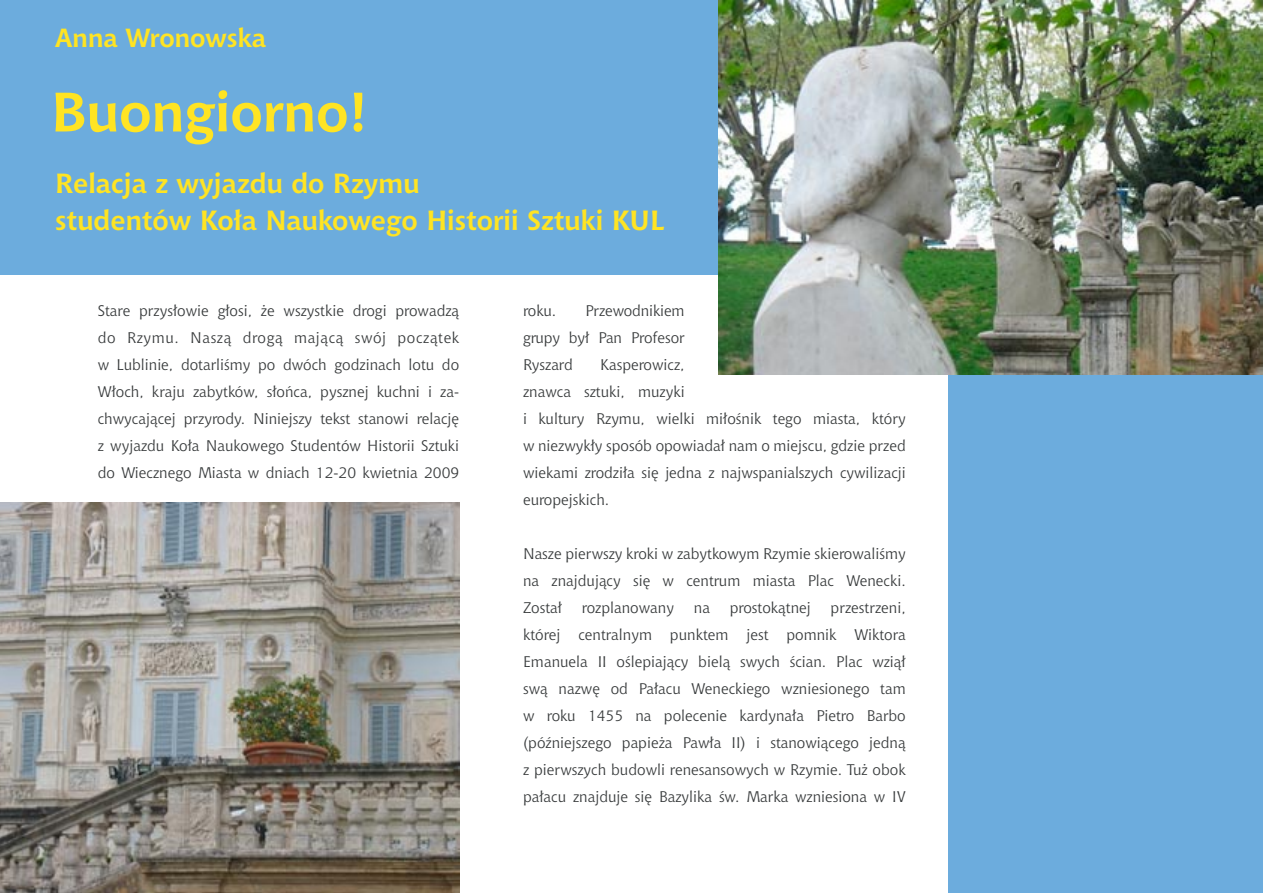
<style>
.page{position:relative;width:1263px;height:893px;background:#fff}
.page>*{position:absolute;margin:0;border:0;box-sizing:border-box;transform-origin:0 0}
.t1{font:700 54px "Chianti PL";color:#ffe423}
.t2{font:700 27px "Chianti PL";color:#ffe423}
.t3{font:700 25.5px "Chianti PL";color:#ffe423}
.ARTy_main{font:15px/27px "Chianti PL";color:#36393a;text-align:justify}
</style>
<div class="page">
<div style="left:0;top:0;width:906px;height:274px;background:#6cacdd"></div>
<div style="left:948px;top:0;width:315px;height:893px;background:#6cacdd"></div>
<img style="left:719px;top:0;width:544px;height:374px">
<img style="left:0;top:503px;width:459px;height:390px">
<p class="t3" style="left:55px;top:22px;width:212px">Anna Wronowska</p>
<p class="t1" style="left:51px;top:78px;width:318px">Buongiorno!</p>
<p class="t2" style="left:55px;top:166px;width:366px">Relacja z wyjazdu do Rzymu</p>
<p class="t2" style="left:55px;top:204px;width:610px">studentów Koła Naukowego Historii Sztuki KUL</p>
<p class="ARTy_main" style="left:98px;top:297px;width:363px">Stare przysłowie głosi, że wszystkie drogi prowadzą do Rzymu. Naszą drogą mającą swój początek w Lublinie, dotarliśmy po dwóch godzinach lotu do Włoch, kraju zabytków, słońca, pysznej kuchni i za&shy;chwycającej przyrody. Niniejszy tekst stanowi relację z wyjazdu Koła Naukowego Studentów Historii Sztuki do Wiecznego Miasta w dniach 12-20 kwietnia 2009</p>
<p class="ARTy_main" style="left:523px;top:297px;width:35px">roku.</p>
<p class="ARTy_main" style="left:523px;top:297px;width:163px;text-indent:62px">Przewodnikiem grupy był Pan Profesor Ryszard</p>
<p class="ARTy_main" style="left:523px;top:351px;width:384px;text-align:left;text-indent:77px">Kasperowicz,<br>znawca sztuki, muzyki<br>i kultury Rzymu, wielki miłośnik tego miasta, który w niezwykły sposób opowiadał nam o miejscu, gdzie przed wiekami zrodziła się jedna z najwspanialszych cywilizacji europejskich.</p>
<p class="ARTy_main" style="left:523px;top:540px;width:384px">Nasze pierwszy kroki w zabytkowym Rzymie skierowaliśmy na znajdujący się w centrum miasta Plac Wenecki.<br>Został</p>
<p class="ARTy_main" style="left:582px;top:594px;width:94px">rozplanowany</p>
<p class="ARTy_main" style="left:694px;top:594px;width:18px">na</p>
<p class="ARTy_main" style="left:730px;top:594px;width:83px">prostokątnej</p>
<p class="ARTy_main" style="left:523px;top:594px;width:384px;text-indent:308px">przestrzeni, której centralnym punktem jest pomnik Wiktora Emanuela II oślepiający bielą swych ścian. Plac wziął swą nazwę od Pałacu Weneckiego wzniesionego tam w roku 1455 na polecenie kardynała Pietro Barbo (późniejszego papieża Pawła II) i stanowiącego jedną z pierwszych budowli renesansowych w Rzymie. Tuż obok pałacu znajduje się Bazylika św. Marka wzniesiona w IV</p>
</div>
